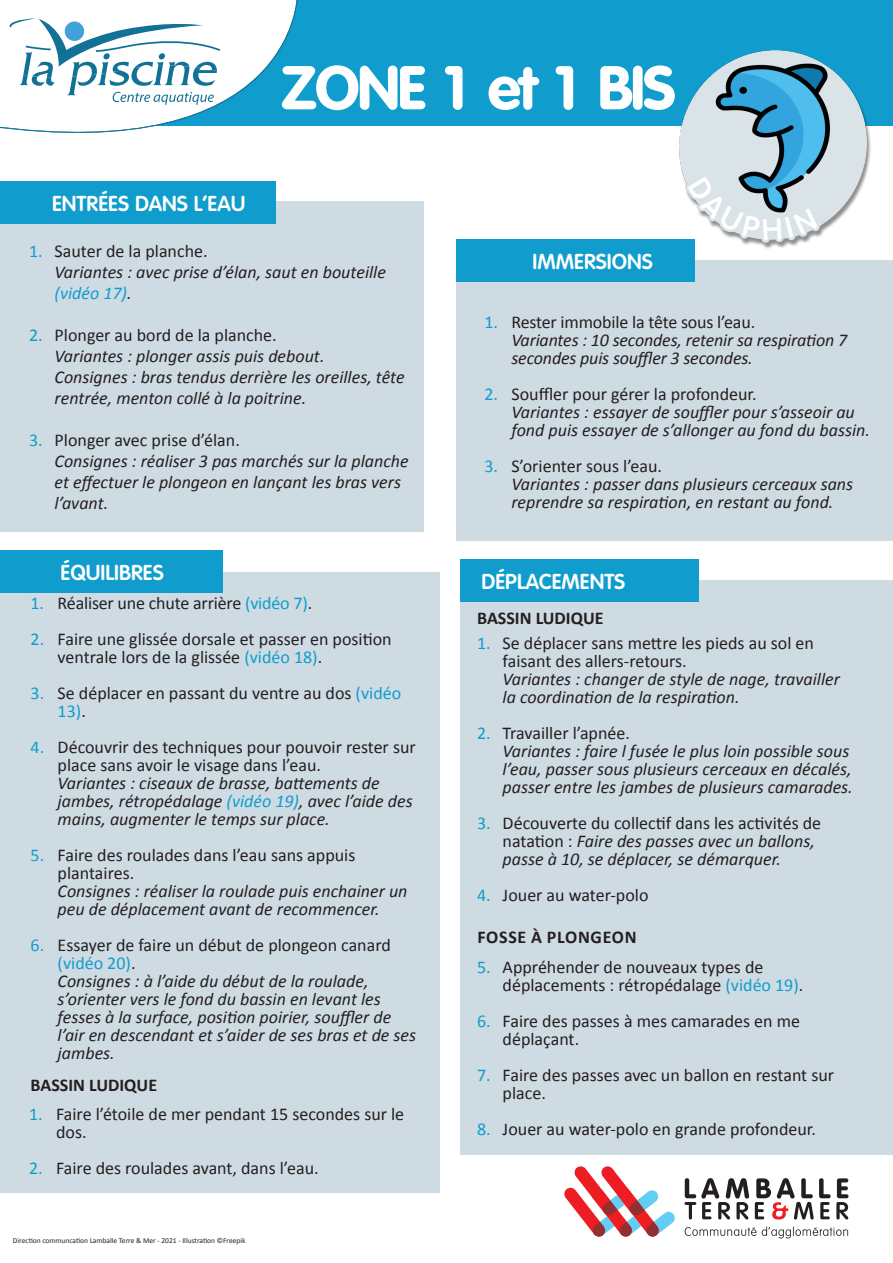
<style>
.page{position:relative;width:893px;height:1263px;background:#fff}
.page>*{position:absolute;margin:0;border:0;box-sizing:border-box;transform-origin:0 0}
.t1{font:800 60px "Volkswagen Serial";letter-spacing:-.04em;color:#fff}
.t2{font:700 21px "Volkswagen Serial";color:#fff}
.t3{font:italic 18px/18px "Calibri";color:#231f20}
.t4{font:18px/18px "Calibri";color:#231f20}
.t5{font:700 18px "Calibri";color:#231f20}
.t6{font:700 18px "Calibri";letter-spacing:.04em;color:#231f20}
.t7{font:7.5px "Calibri";color:#231f20}
.s1{font-style:normal;color:#109dcd}
.s2{font-style:normal}
.s3{color:#109dcd}
</style>
<div class="page">
<div style="left:0;top:0;width:893px;height:125px;background:#109dcd"></div>
<svg style="left:0;top:0;width:298px;height:133px"></svg>
<svg style="left:684px;top:1178px;width:65px;height:42px"></svg>
<svg style="left:755px;top:1178px;width:94px;height:42px"></svg>
<svg style="left:564px;top:1166px;width:111px;height:70px"></svg>
<svg style="left:685px;top:1226px;width:163px;height:12px"></svg>
<img style="left:678px;top:50px;width:198px;height:203px">
<div style="left:0;top:201px;width:424px;height:331px;background:#cfdbe2"></div>
<div style="left:456px;top:261px;width:437px;height:280px;background:#cfdbe2"></div>
<div style="left:0;top:572px;width:440px;height:621px;background:#cfdbe2"></div>
<div style="left:460px;top:580px;width:433px;height:574px;background:#cfdbe2"></div>
<div style="left:460px;top:559px;width:238px;height:43px;background:#109dcd"></div>
<div style="left:0;top:551px;width:222px;height:42px;background:#109dcd"></div>
<div style="left:456px;top:239px;width:238px;height:43px;background:#109dcd"></div>
<div style="left:0;top:181px;width:275px;height:43px;background:#109dcd"></div>
<p class="t2" style="left:52px;top:191px;width:195px">ENTRÉES DANS L’EAU</p>
<p class="t1" style="left:281px;top:51px;width:396px">ZONE 1 et 1 BIS</p>
<p class="t3" style="left:55px;top:239px;width:333px;line-height:21px;text-indent:-26px"><span class="s1">1.</span> <span class="s2">Sauter de la planche.<br></span>Variantes : avec prise d’élan, saut en bouteille <span class="s3">(vidéo 17)</span>.</p>
<p class="t3" style="left:55px;top:323px;width:352px;line-height:21px;text-indent:-26px"><span class="s1">2.</span> <span class="s2">Plonger au bord de la planche.<br></span>Variantes : plonger assis puis debout.<br>Consignes : bras tendus derrière les oreilles, tête rentrée, menton collé à la poitrine.</p>
<p class="t3" style="left:55px;top:428px;width:356px;line-height:21px;text-indent:-26px"><span class="s1">3.</span> <span class="s2">Plonger avec prise d’élan.<br></span>Consignes : réaliser 3 pas marchés sur la planche et effectuer le plongeon en lançant les bras vers l’avant.</p>
<p class="t2" style="left:61px;top:560px;width:105px">ÉQUILIBRES</p>
<p class="t4" style="left:31px;top:593px;width:283px"><span class="s3">1.</span> Réaliser une chute arrière <span class="s3">(vidéo 7)</span>.</p>
<p class="t4" style="left:58px;top:629px;width:336px;text-indent:-27px"><span class="s3">2.</span> Faire une glissée dorsale et passer en position ventrale lors de la glissée <span class="s3">(vidéo 18)</span>.</p>
<p class="t4" style="left:58px;top:683px;width:345px;text-indent:-27px"><span class="s3">3.</span> Se déplacer en passant du ventre au dos <span class="s3">(vidéo<br>13)</span>.</p>
<p class="t3" style="left:58px;top:737px;width:360px;text-indent:-27px"><span class="s1">4.</span> <span class="s2">Découvrir des techniques pour pouvoir rester sur place sans avoir le visage dans l’eau.<br></span>Variantes : ciseaux de brasse, battements de jambes, rétropédalage <span class="s3">(vidéo 19)</span>, avec l’aide des mains, augmenter le temps sur place.</p>
<p class="t3" style="left:58px;top:845px;width:351px;text-indent:-27px"><span class="s1">5.</span> <span class="s2">Faire des roulades dans l’eau sans appuis plantaires.<br></span>Consignes : réaliser la roulade puis enchainer un peu de déplacement avant de recommencer.</p>
<p class="t3" style="left:58px;top:935px;width:360px;text-indent:-27px"><span class="s1">6.</span> <span class="s2">Essayer de faire un début de plongeon canard </span><span class="s1">(vidéo 20)</span><span class="s2">.<br></span>Consignes : à l’aide du début de la roulade, s’orienter vers le fond du bassin en levant les fesses à la surface, position poirier, souffler de l’air en descendant et s’aider de ses bras et de ses jambes.</p>
<p class="t5" style="left:31px;top:1074px;width:128px">BASSIN LUDIQUE</p>
<p class="t4" style="left:56px;top:1104px;width:350px;text-indent:-27px"><span class="s3">1.</span> Faire l’étoile de mer pendant 15 secondes sur le dos.</p>
<p class="t4" style="left:29px;top:1158px;width:291px"><span class="s3">2.</span> Faire des roulades avant, dans l’eau.</p>
<p class="t7" style="left:13px;top:1236px;width:234px">Direction communcation Lamballe Terre &amp; Mer - 2021 - Illustration ©Freepik</p>
<p class="t2" style="left:533px;top:249px;width:122px">IMMERSIONS</p>
<p class="t3" style="left:511px;top:312px;width:337px;text-indent:-27px"><span class="s1">1.</span> <span class="s2">Rester immobile la tête sous l’eau.<br></span>Variantes : 10 secondes, retenir sa respiration 7 secondes puis souffler 3 secondes.</p>
<p class="t3" style="left:511px;top:384px;width:360px;text-indent:-27px"><span class="s1">2.</span> <span class="s2">Souffler pour gérer la profondeur.<br></span>Variantes : essayer de souffler pour s’asseoir au fond puis essayer de s’allonger au fond du bassin.</p>
<p class="t3" style="left:511px;top:456px;width:343px;text-indent:-27px"><span class="s1">3.</span> <span class="s2">S’orienter sous l’eau.<br></span>Variantes : passer dans plusieurs cerceaux sans reprendre sa respiration, en restant au fond.</p>
<p class="t2" style="left:481px;top:568px;width:145px">DÉPLACEMENTS</p>
<p class="t5" style="left:477px;top:607px;width:128px">BASSIN LUDIQUE</p>
<p class="t3" style="left:503px;top:633px;width:339px;text-indent:-26px"><span class="s1">1.</span> <span class="s2">Se déplacer sans mettre les pieds au sol en faisant des allers-retours.<br></span>Variantes : changer de style de nage, travailler la coordination de la respiration.</p>
<p class="t3" style="left:503px;top:723px;width:352px;text-indent:-26px"><span class="s1">2.</span> <span class="s2">Travailler l’apnée.<br></span>Variantes : faire l fusée le plus loin possible sous l’eau, passer sous plusieurs cerceaux en décalés, passer entre les jambes de plusieurs camarades.</p>
<p class="t3" style="left:503px;top:813px;width:320px;text-indent:-26px"><span class="s1">3.</span> <span class="s2">Découverte du collectif dans les activités de natation :</span> Faire des passes avec un ballons, passe à 10, se déplacer, se démarquer.</p>
<p class="t4" style="left:477px;top:885px;width:173px"><span class="s3">4.</span> Jouer au water-polo</p>
<p class="t6" style="left:477px;top:925px;width:161px">FOSSE À PLONGEON</p>
<p class="t4" style="left:503px;top:957px;width:302px;text-indent:-26px"><span class="s3">5.</span> Appréhender de nouveaux types de déplacements : rétropédalage <span class="s3">(vidéo 19)</span>.</p>
<p class="t4" style="left:503px;top:1011px;width:299px;text-indent:-26px"><span class="s3">6.</span> Faire des passes à mes camarades en me déplaçant.</p>
<p class="t4" style="left:503px;top:1065px;width:333px;text-indent:-26px"><span class="s3">7.</span> Faire des passes avec un ballon en restant sur place.</p>
<p class="t4" style="left:477px;top:1119px;width:340px"><span class="s3">8.</span> Jouer au water-polo en grande profondeur.</p>
</div>
